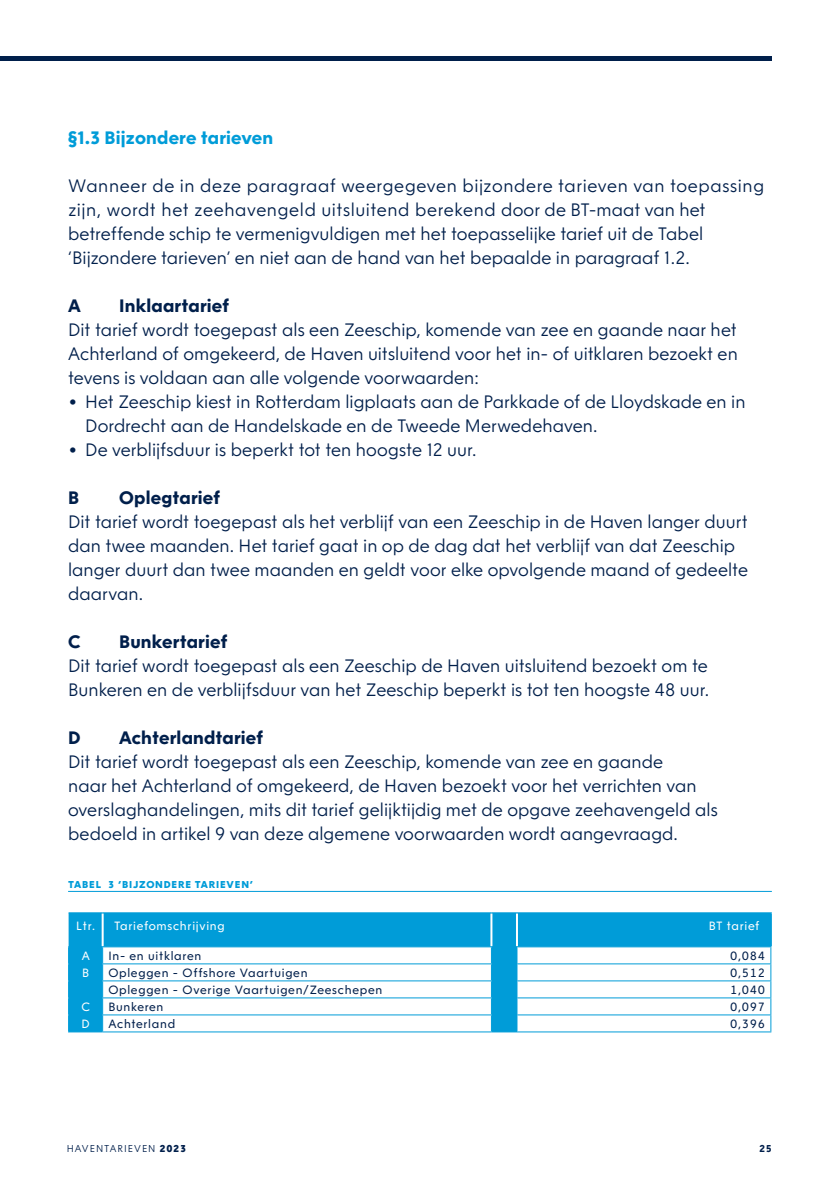
<style>
.page{position:relative;width:840px;height:1191px;background:#fff}
.page>*{position:absolute;margin:0;border:0;box-sizing:border-box;transform-origin:0 0}
.t1{font:300 18px/24px "NLRTM";letter-spacing:.005em;color:#001f4b}
.t2{font:700 18px "NLRTM";letter-spacing:.01em;color:#001f4b}
.t3{font:700 18px "NLRTM";letter-spacing:.01em;color:#009cd8}
.t4{font:12px "NLRTM";letter-spacing:.06em;color:#001f4b}
.t5{font:12px "NLRTM";letter-spacing:.06em;color:#fff}
.t6{font:800 10px "NLRTM";letter-spacing:.08em;color:#009cd8}
.t7{font:300 10px "NLRTM";letter-spacing:.095em;color:#001f4b}
.t8{font:700 10px "NLRTM";color:#001f4b}
.s1{font-weight:800}
</style>
<div class="page">
<hr style="left:68px;top:891px;width:703px;height:1px;background:#009cd8">
<div style="left:69px;top:913px;width:700px;height:118px;background:#009cd8"></div>
<svg style="left:103px;top:947px;width:667px;height:84px"></svg>
<hr style="left:102px;top:913px;width:2px;height:33px;background:#fff">
<hr style="left:490px;top:913px;width:2px;height:33px;background:#fff">
<hr style="left:515px;top:913px;width:2px;height:33px;background:#fff">
<hr style="left:69px;top:912px;width:34px;height:1px;background:#009cd8">
<hr style="left:103px;top:912px;width:388px;height:1px;background:#009cd8">
<svg style="left:491px;top:912px;width:25px;height:1px"></svg>
<hr style="left:516px;top:912px;width:255px;height:1px;background:#009cd8">
<hr style="left:769px;top:913px;width:2px;height:33px;background:#009cd8">
<hr style="left:68px;top:946px;width:35px;height:1px;background:#009cd8">
<hr style="left:68px;top:963px;width:35px;height:1px;background:#009cd8">
<hr style="left:68px;top:980px;width:35px;height:1px;background:#009cd8">
<hr style="left:68px;top:997px;width:35px;height:1px;background:#009cd8">
<hr style="left:103px;top:946px;width:388px;height:1px;background:#009cd8">
<hr style="left:103px;top:963px;width:388px;height:1px;background:#009cd8">
<hr style="left:103px;top:980px;width:388px;height:1px;background:#009cd8">
<hr style="left:103px;top:997px;width:388px;height:1px;background:#009cd8">
<hr style="left:516px;top:946px;width:255px;height:1px;background:#009cd8">
<hr style="left:516px;top:963px;width:255px;height:1px;background:#009cd8">
<hr style="left:516px;top:980px;width:255px;height:1px;background:#009cd8">
<hr style="left:516px;top:997px;width:255px;height:1px;background:#009cd8">
<svg style="left:68px;top:947px;width:1px;height:84px"></svg>
<hr style="left:68px;top:1014px;width:35px;height:1px;background:#009cd8">
<hr style="left:68px;top:1031px;width:35px;height:1px;background:#009cd8">
<svg style="left:102px;top:947px;width:1px;height:84px"></svg>
<hr style="left:103px;top:1014px;width:388px;height:1px;background:#009cd8">
<hr style="left:103px;top:1031px;width:388px;height:1px;background:#009cd8">
<div style="left:490px;top:946px;width:27px;height:86px;background:#009cd8"></div>
<hr style="left:516px;top:1014px;width:255px;height:1px;background:#009cd8">
<svg style="left:770px;top:947px;width:1px;height:84px"></svg>
<hr style="left:516px;top:1031px;width:255px;height:1px;background:#009cd8">
<hr style="left:0;top:57px;width:771px;height:4px;background:#001f4b">
<p class="t3" style="left:68px;top:127px;width:206px">§1.3 Bijzondere tarieven</p>
<p class="t1" style="left:68px;top:174px;width:697px">Wanneer de in deze paragraaf weergegeven bijzondere tarieven van toepassing zijn, wordt het zeehavengeld uitsluitend berekend door de BT-maat van het betreffende schip te vermenigvuldigen met het toepasselijke tarief uit de Tabel ‘Bijzondere tarieven’ en niet aan de hand van het bepaalde in paragraaf 1.2.</p>
<p class="t2" style="left:68px;top:295px;width:14px">A</p>
<p class="t2" style="left:119px;top:295px;width:112px">Inklaartarief</p>
<p class="t1" style="left:68px;top:318px;width:671px;text-align:justify">Dit tarief wordt toegepast als een Zeeschip, komende van zee en gaande naar het Achterland of omgekeerd, de Haven uitsluitend voor het in- of uitklaren bezoekt en tevens is voldaan aan alle volgende voorwaarden:</p>
<p class="t1" style="left:85px;top:390px;width:661px;text-indent:-17px">• Het Zeeschip kiest in Rotterdam ligplaats aan de Parkkade of de Lloydskade en in<br>Dordrecht aan de Handelskade en de Tweede Merwedehaven.</p>
<p class="t1" style="left:68px;top:438px;width:409px">• De verblijfsduur is beperkt tot ten hoogste 12 uur.</p>
<p class="t2" style="left:68px;top:487px;width:13px">B</p>
<p class="t2" style="left:119px;top:487px;width:103px">Oplegtarief</p>
<p class="t1" style="left:68px;top:510px;width:681px">Dit tarief wordt toegepast als het verblijf van een Zeeschip in de Haven langer duurt dan twee maanden. Het tarief gaat in op de dag dat het verblijf van dat Zeeschip langer duurt dan twee maanden en geldt voor elke opvolgende maand of gedeelte daarvan.</p>
<p class="t2" style="left:68px;top:631px;width:14px">C</p>
<p class="t2" style="left:119px;top:631px;width:110px">Bunkertarief</p>
<p class="t1" style="left:68px;top:654px;width:642px">Dit tarief wordt toegepast als een Zeeschip de Haven uitsluitend bezoekt om te<br>Bunkeren en de verblijfsduur van het Zeeschip beperkt is tot ten hoogste 48 uur.</p>
<p class="t2" style="left:68px;top:727px;width:14px">D</p>
<p class="t2" style="left:119px;top:727px;width:146px">Achterlandtarief</p>
<p class="t1" style="left:68px;top:750px;width:650px">Dit tarief wordt toegepast als een Zeeschip, komende van zee en gaande<br>naar het Achterland of omgekeerd, de Haven bezoekt voor het verrichten van overslaghandelingen, mits dit tarief gelijktijdig met de opgave zeehavengeld als bedoeld in artikel 9 van deze algemene voorwaarden wordt aangevraagd.</p>
<p class="t6" style="left:68px;top:878px;width:186px">TABEL 3 ‘BIJZONDERE TARIEVEN’</p>
<p class="t5" style="left:76px;top:919px;width:20px">Ltr.</p>
<p class="t5" style="left:114px;top:919px;width:112px">Tariefomschrijving</p>
<p class="t5" style="left:708px;top:919px;width:52px">BT tarief</p>
<p class="t5" style="left:82px;top:948px;width:10px">A</p>
<p class="t4" style="left:108px;top:948px;width:94px">In- en uitklaren</p>
<p class="t4" style="left:729px;top:948px;width:37px">0,084</p>
<p class="t5" style="left:82px;top:965px;width:8px">B</p>
<p class="t4" style="left:108px;top:965px;width:201px">Opleggen - Offshore Vaartuigen</p>
<p class="t4" style="left:729px;top:965px;width:37px">0,512</p>
<p class="t4" style="left:108px;top:982px;width:275px">Opleggen - Overige Vaartuigen/Zeeschepen</p>
<p class="t4" style="left:729px;top:982px;width:37px">1,040</p>
<p class="t5" style="left:81px;top:999px;width:10px">C</p>
<p class="t4" style="left:108px;top:999px;width:57px">Bunkeren</p>
<p class="t4" style="left:729px;top:999px;width:37px">0,097</p>
<p class="t5" style="left:81px;top:1016px;width:10px">D</p>
<p class="t4" style="left:108px;top:1016px;width:68px">Achterland</p>
<p class="t4" style="left:729px;top:1016px;width:37px">0,396</p>
<p class="t7" style="left:67px;top:1143px;width:121px">HAVENTARIEVEN <span class="s1">2023</span></p>
<p class="t8" style="left:758px;top:1142px;width:14px">25</p>
</div>
